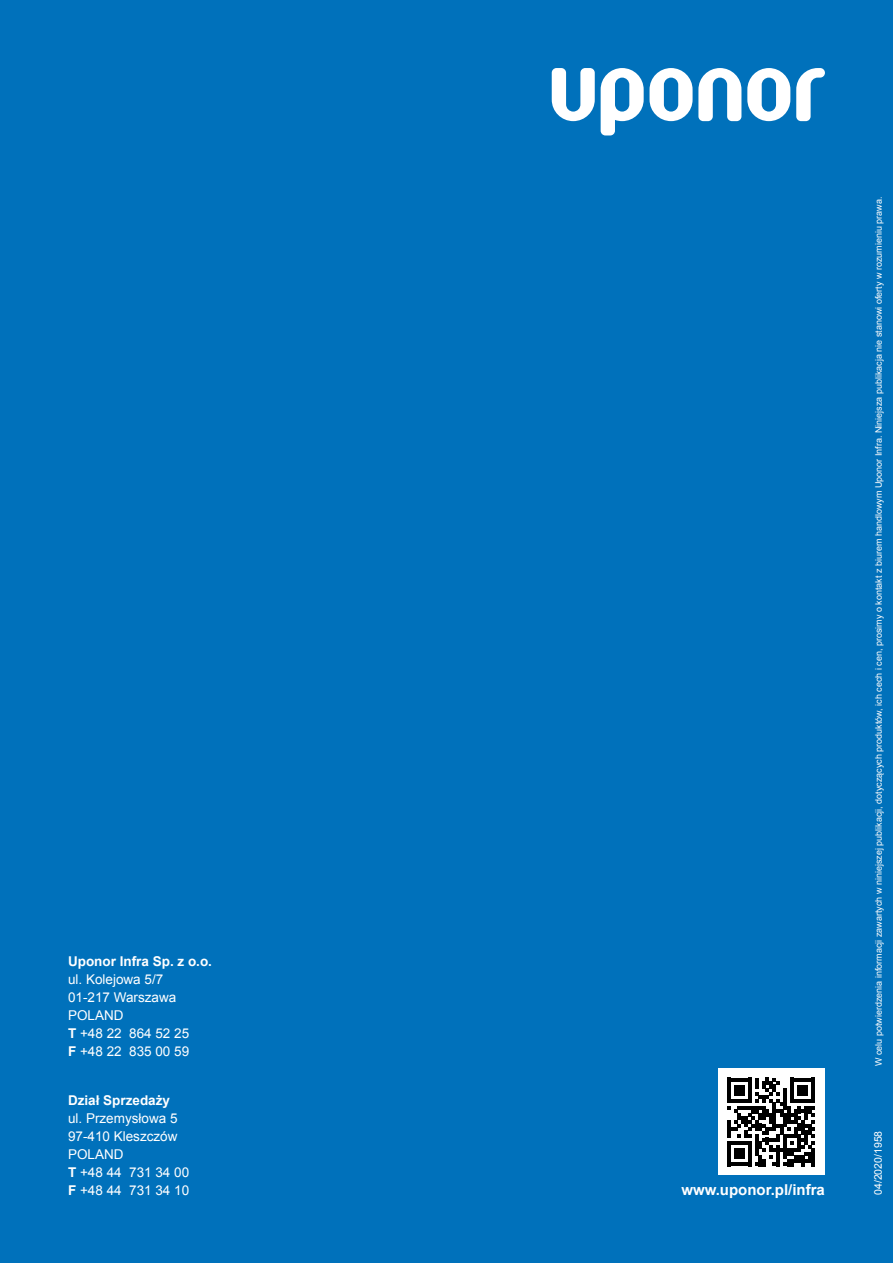
<style>
.page{position:relative;width:893px;height:1263px;background:#0071bb}
.page>*{position:absolute;margin:0;border:0;box-sizing:border-box;transform-origin:0 0}
.t1{font:700 15px "Arial";color:#fff}
.t2{font:13.5px/18px "Arial";color:#fff}
.t3{font:700 13.5px "Arial";color:#fff}
.t4{font:10.5px "Arial";color:#fff}
.t5{font:9px "Arial";color:#fff}
.s1{font-weight:700}
</style>
<div class="page">
<svg style="left:552px;top:68px;width:43px;height:53px"></svg>
<svg style="left:796px;top:68px;width:29px;height:53px"></svg>
<svg style="left:747px;top:68px;width:43px;height:53px"></svg>
<svg style="left:601px;top:68px;width:140px;height:67px"></svg>
<div style="left:719px;top:1069px;width:106px;height:106px;background:#fff"></div>
<svg style="left:727px;top:1078px;width:88px;height:88px"></svg>
<h2 class="t3" style="left:68px;top:952px;width:146px">Uponor Infra Sp. z o.o.</h2>
<h2 class="t2" style="left:68px;top:970px;width:123px">ul. Kolejowa 5/7<br>01-217 Warszawa<br>POLAND<br><span class="s1">T</span> +48 22 864 52 25<br><span class="s1">F</span> +48 22 835 00 59</h2>
<h2 class="t3" style="left:68px;top:1091px;width:104px">Dział Sprzedaży</h2>
<h2 class="t2" style="left:68px;top:1109px;width:123px">ul. Przemysłowa 5<br>97-410 Kleszczów<br>POLAND<br><span class="s1">T</span> +48 44 731 34 00<br><span class="s1">F</span> +48 44 731 34 10</h2>
<h1 class="t1" style="left:681px;top:1180px;width:145px">www.uponor.pl/infra</h1>
<p class="t5" style="left:873px;top:1066px;width:871px;rotate:-90deg">W celu potwierdzenia informacji zawartych w niniejszej publikacji, dotyczących produktów, ich cech i cen, prosimy o kontakt z biurem handlowym Uponor Infra. Niniejsza publikacja nie stanowi oferty w rozumieniu prawa.</p>
<p class="t4" style="left:871px;top:1195px;width:66px;rotate:-90deg">04/2020/1958</p>
</div>
